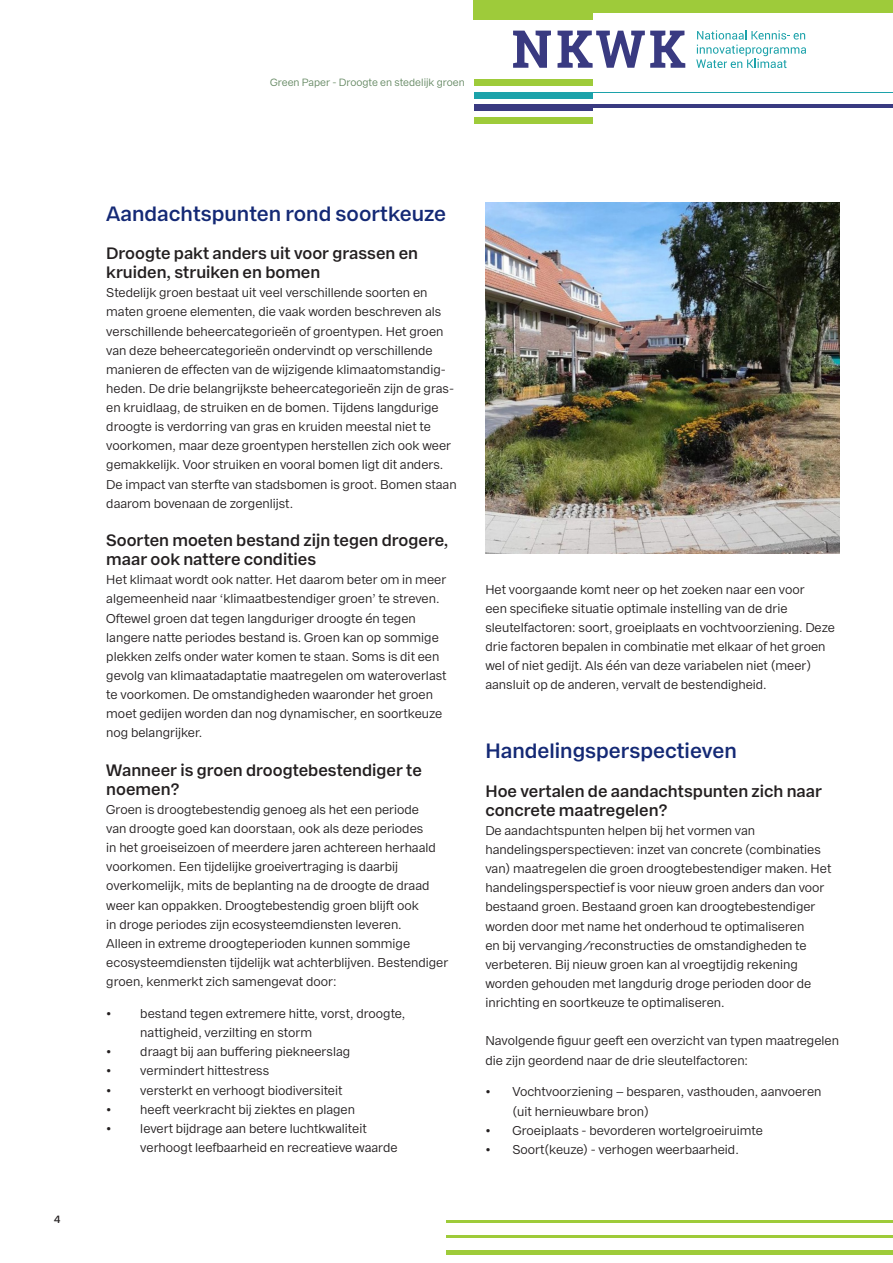
<style>
.page{position:relative;width:893px;height:1263px;background:#fff}
.page>*{position:absolute;margin:0;border:0;box-sizing:border-box;transform-origin:0 0}
._00_heading_1{font:600 20.7px "Franca";color:#142975}
._00_heading_2{font:600 16.5px/19.2px "Franca";color:#231f20}
._00_body{font:12.75px/19.2px "Franca";color:#231f20}
._00_body-2{font:10.5px "Franca";color:#638761}
.t1{font:600 10.5px "Franca";color:#231f20}
</style>
<div class="page">
<div style="left:474px;top:0;width:419px;height:19px;background:#9ecb3a"></div>
<div style="left:474px;top:79px;width:419px;height:6px;background:#9ecb3a"></div>
<div style="left:474px;top:105px;width:419px;height:6px;background:#393a81"></div>
<div style="left:474px;top:92px;width:419px;height:6px;background:#1ca2aa"></div>
<svg style="left:474px;top:118px;width:119px;height:6px"></svg>
<div style="left:593px;top:14px;width:300px;height:11px;background:#fff"></div>
<div style="left:593px;top:77px;width:300px;height:11px;background:#fff"></div>
<div style="left:593px;top:93px;width:300px;height:11px;background:#fff"></div>
<div style="left:593px;top:108px;width:300px;height:11px;background:#fff"></div>
<svg style="left:513px;top:31px;width:38px;height:37px"></svg>
<svg style="left:557px;top:31px;width:128px;height:37px"></svg>
<svg style="left:696px;top:30px;width:110px;height:38px"></svg>
<img style="left:485px;top:203px;width:354px;height:351px">
<div style="left:446px;top:1219px;width:447px;height:44px;background:#9ecb3a"></div>
<div style="left:446px;top:1223px;width:447px;height:11px;background:#fff"></div>
<div style="left:446px;top:1238px;width:447px;height:12px;background:#fff"></div>
<div style="left:446px;top:1255px;width:447px;height:8px;background:#fff"></div>
<p class="_00_body-2" style="left:270px;top:76px;width:196px">Green Paper - Droogte en stedelijk groen</p>
<p class="t1" style="left:54px;top:1213px;width:8px">4</p>
<p class="_00_heading_1" style="left:106px;top:201px;width:341px">Aandachtspunten rond soortkeuze</p>
<p class="_00_heading_2" style="left:106px;top:244px;width:313px">Droogte pakt anders uit voor grassen en kruiden, struiken en bomen</p>
<p class="_00_body" style="left:106px;top:283px;width:352px">Stedelijk groen bestaat uit veel verschillende soorten en maten groene elementen, die vaak worden beschreven als verschillende beheercategorieën of groentypen. Het groen van deze beheercategorieën ondervindt op verschillende manieren de effecten van de wijzigende klimaatomstandig&shy;heden. De drie belangrijkste beheercategorieën zijn de gras&shy;en kruidlaag, de struiken en de bomen. Tijdens langdurige droogte is verdorring van gras en kruiden meestal niet te voorkomen, maar deze groentypen herstellen zich ook weer gemakkelijk. Voor struiken en vooral bomen ligt dit anders.<br>De impact van sterfte van stadsbomen is groot. Bomen staan daarom bovenaan de zorgenlijst.</p>
<p class="_00_heading_2" style="left:106px;top:531px;width:343px">Soorten moeten bestand zijn tegen drogere, maar ook nattere condities</p>
<p class="_00_body" style="left:106px;top:570px;width:342px">Het klimaat wordt ook natter. Het daarom beter om in meer algemeenheid naar ‘klimaatbestendiger groen’ te streven.<br>Oftewel groen dat tegen langduriger droogte én tegen langere natte periodes bestand is. Groen kan op sommige plekken zelfs onder water komen te staan. Soms is dit een gevolg van klimaatadaptatie maatregelen om wateroverlast te voorkomen. De omstandigheden waaronder het groen moet gedijen worden dan nog dynamischer, en soortkeuze nog belangrijker.</p>
<p class="_00_heading_2" style="left:106px;top:760px;width:317px">Wanneer is groen droogtebestendiger te noemen?</p>
<p class="_00_body" style="left:106px;top:800px;width:344px">Groen is droogtebestendig genoeg als het een periode<br>van droogte goed kan doorstaan, ook als deze periodes<br>in het groeiseizoen of meerdere jaren achtereen herhaald voorkomen. Een tijdelijke groeivertraging is daarbij overkomelijk, mits de beplanting na de droogte de draad weer kan oppakken. Droogtebestendig groen blijft ook<br>in droge periodes zijn ecosysteemdiensten leveren.<br>Alleen in extreme droogteperioden kunnen sommige ecosysteemdiensten tijdelijk wat achterblijven. Bestendiger groen, kenmerkt zich samengevat door:</p>
<p class="_00_body" style="left:140px;top:1004px;width:266px;text-indent:-34px">• bestand tegen extremere hitte, vorst, droogte, nattigheid, verzilting en storm</p>
<p class="_00_body" style="left:106px;top:1042px;width:245px">• draagt bij aan buffering piekneerslag</p>
<p class="_00_body" style="left:106px;top:1061px;width:164px">• vermindert hittestress</p>
<p class="_00_body" style="left:106px;top:1080px;width:238px">• versterkt en verhoogt biodiversiteit</p>
<p class="_00_body" style="left:106px;top:1100px;width:250px">• heeft veerkracht bij ziektes en plagen</p>
<p class="_00_body" style="left:106px;top:1119px;width:262px">• levert bijdrage aan betere luchtkwaliteit</p>
<p class="_00_body" style="left:140px;top:1138px;width:259px">verhoogt leefbaarheid en recreatieve waarde</p>
<p class="_00_body" style="left:485px;top:580px;width:351px">Het voorgaande komt neer op het zoeken naar een voor<br>een specifieke situatie optimale instelling van de drie sleutelfactoren: soort, groeiplaats en vochtvoorziening. Deze drie factoren bepalen in combinatie met elkaar of het groen wel of niet gedijt. Als één van deze variabelen niet (meer) aansluit op de anderen, vervalt de bestendigheid.</p>
<p class="_00_heading_1" style="left:485px;top:738px;width:253px">Handelingsperspectieven</p>
<p class="_00_heading_2" style="left:485px;top:781px;width:338px">Hoe vertalen de aandachtspunten zich naar concrete maatregelen?</p>
<p class="_00_body" style="left:485px;top:821px;width:348px">De aandachtspunten helpen bij het vormen van handelingsperspectieven: inzet van concrete (combinaties van) maatregelen die groen droogtebestendiger maken. Het handelingsperspectief is voor nieuw groen anders dan voor bestaand groen. Bestaand groen kan droogtebestendiger worden door met name het onderhoud te optimaliseren<br>en bij vervanging/reconstructies de omstandigheden te verbeteren. Bij nieuw groen kan al vroegtijdig rekening worden gehouden met langdurig droge perioden door de inrichting en soortkeuze te optimaliseren.</p>
<p class="_00_body" style="left:485px;top:1031px;width:355px">Navolgende figuur geeft een overzicht van typen maatregelen die zijn geordend naar de drie sleutelfactoren:</p>
<p class="_00_body" style="left:512px;top:1082px;width:311px;text-indent:-27px">• Vochtvoorziening – besparen, vasthouden, aanvoeren (uit hernieuwbare bron)</p>
<p class="_00_body" style="left:485px;top:1121px;width:279px">• Groeiplaats - bevorderen wortelgroeiruimte</p>
<p class="_00_body" style="left:485px;top:1140px;width:255px">• Soort(keuze) - verhogen weerbaarheid.</p>
</div>
